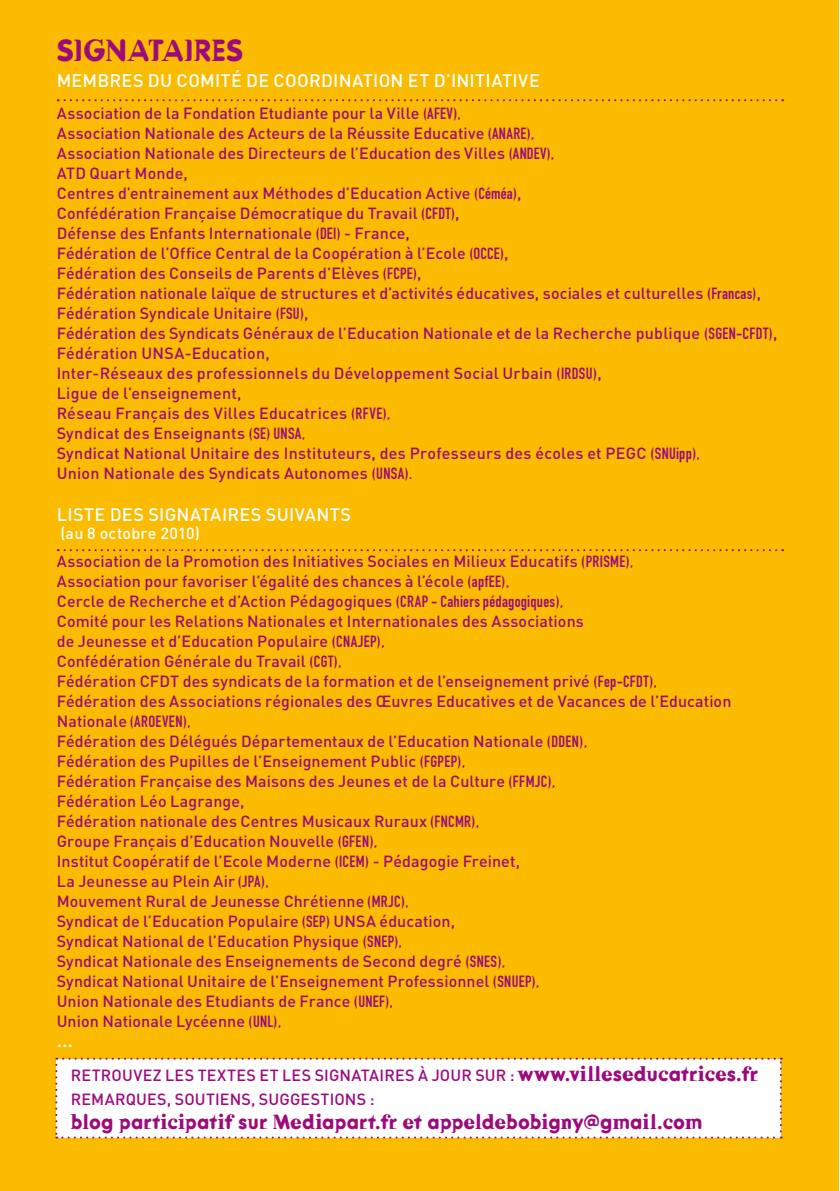
<style>
.page{position:relative;width:840px;height:1191px;background:#fff}
.page>*{position:absolute;margin:0;border:0;box-sizing:border-box;transform-origin:0 0}
.t1{font:700 30px "Dead History";color:#9c0a7d}
.t2{font:700 20px "Dead History";letter-spacing:.005em;color:#9c0a7d}
.t3{font:500 20px "DINVAINS";color:#fff}
.t4{font:500 18px "DINVAINS";letter-spacing:.015em;color:#fff}
.t5{font:500 16px/20px "DINVAINS";letter-spacing:.005em;color:#9c0a7d}
.t6{font:16px "DIN Engschrift";letter-spacing:.03em;color:#9c0a7d}
.s1{font-family:"DIN Engschrift";font-weight:400}
.s2{color:#fff}
.s3{font-family:"DINVAINS";font-weight:500}
.s4{font-family:"Dead History";font-weight:700;font-size:20px}
</style>
<div class="page">
<div style="left:0;top:1px;width:838px;height:1190px;background:#fabb00"></div>
<svg style="left:58px;top:99px;width:713px;height:2px"></svg>
<svg style="left:58px;top:549px;width:713px;height:2px"></svg>
<div style="left:55px;top:1057px;width:726px;height:81px;background:#fff"></div>
<h1 class="t1" style="left:57px;top:30px;width:188px">SIGNATAIRES</h1>
<p class="t4" style="left:57px;top:69px;width:484px">MEMBRES DU COMITÉ DE COORDINATION ET D’INITIATIVE</p>
<p class="t5" style="left:57px;top:103px;width:722px">Association de la Fondation Etudiante pour la Ville <span class="s1">(AFEV),<br></span>Association Nationale des Acteurs de la Réussite Educative <span class="s1">(ANARE),<br></span>Association Nationale des Directeurs de l’Education des Villes <span class="s1">(ANDEV),<br></span>ATD Quart Monde,<br>Centres d’entrainement aux Méthodes d’Education Active <span class="s1">(Céméa)</span>,<br>Confédération Française Démocratique du Travail <span class="s1">(CFDT)</span>,<br>Défense des Enfants Internationale <span class="s1">(DEI)</span> - France,<br>Fédération de l’Office Central de la Coopération à l’Ecole <span class="s1">(OCCE)</span>,<br>Fédération des Conseils de Parents d’Elèves <span class="s1">(FCPE)</span>,<br>Fédération nationale laïque de structures et d’activités éducatives, sociales et culturelles <span class="s1">(Francas)</span>, Fédération Syndicale Unitaire <span class="s1">(FSU)</span>,<br>Fédération des Syndicats Généraux de l’Education Nationale et de la Recherche publique <span class="s1">(SGEN-CFDT)</span>, Fédération UNSA-Education,<br>Inter-Réseaux des professionnels du Développement Social Urbain <span class="s1">(IRDSU)</span>,<br>Ligue de l’enseignement,<br>Réseau Français des Villes Educatrices <span class="s1">(RFVE),<br></span>Syndicat des Enseignants <span class="s1">(SE) UNSA,<br></span>Syndicat National Unitaire des Instituteurs, des Professeurs des écoles et PEGC <span class="s1">(SNUipp),<br></span>Union Nationale des Syndicats Autonomes <span class="s1">(UNSA).</span></p>
<p class="t4" style="left:57px;top:503px;width:295px">LISTE DES SIGNATAIRES SUIVANTS</p>
<p class="t5" style="left:57px;top:519px;width:577px;line-height:28px"><span class="s2">(au 8 octobre 2010)<br></span>Association de la Promotion des Initiatives Sociales en Milieux Educatifs <span class="s1">(PRISME),</span></p>
<p class="t5" style="left:57px;top:571px;width:675px">Association pour favoriser l’égalité des chances à l’école <span class="s1">(apfEE),<br></span>Cercle de Recherche et d’Action Pédagogiques <span class="s1">(CRAP - Cahiers pédagogiques),<br></span>Comité pour les Relations Nationales et Internationales des Associations<br>de Jeunesse et d’Education Populaire <span class="s1">(CNAJEP),<br></span>Confédération Générale du Travail <span class="s1">(CGT),<br></span>Fédération CFDT des syndicats de la formation et de l’enseignement privé <span class="s1">(Fep-CFDT), </span>Fédération des Associations régionales des Œuvres Educatives et de Vacances de l’Education</p>
<p class="t6" style="left:57px;top:712px;width:135px"><span class="s3">Nationale</span> (AROEVEN),</p>
<p class="t5" style="left:57px;top:731px;width:531px">Fédération des Délégués Départementaux de l’Education Nationale <span class="s1">(DDEN), </span>Fédération des Pupilles de l’Enseignement Public <span class="s1">(FGPEP),<br></span>Fédération Française des Maisons des Jeunes et de la Culture <span class="s1">(FFMJC), </span>Fédération Léo Lagrange,<br>Fédération nationale des Centres Musicaux Ruraux <span class="s1">(FNCMR),<br></span>Groupe Français d’Education Nouvelle <span class="s1">(GFEN),<br></span>Institut Coopératif de l’Ecole Moderne <span class="s1">(ICEM)</span> - Pédagogie Freinet,<br>La Jeunesse au Plein Air <span class="s1">(JPA),<br></span>Mouvement Rural de Jeunesse Chrétienne <span class="s1">(MRJC),<br></span>Syndicat de l’Education Populaire <span class="s1">(SEP)</span> UNSA éducation,<br>Syndicat National de l’Education Physique <span class="s1">(SNEP),<br></span>Syndicat Nationale des Enseignements de Second degré <span class="s1">(SNES),<br></span>Syndicat National Unitaire de l’Enseignement Professionnel <span class="s1">(SNUEP),<br></span>Union Nationale des Etudiants de France <span class="s1">(UNEF),<br></span>Union Nationale Lycéenne <span class="s1">(UNL),</span></p>
<p class="t3" style="left:57px;top:1027px;width:18px">…</p>
<p class="t5" style="left:71px;top:1062px;width:688px;line-height:24px">RETROUVEZ LES TEXTES ET LES SIGNATAIRES À JOUR SUR : <span class="s4">www.villeseducatrices.fr<br></span>REMARQUES, SOUTIENS, SUGGESTIONS :</p>
<p class="t2" style="left:71px;top:1108px;width:632px">blog participatif sur Mediapart.fr et appeldebobigny@gmail.com</p>
</div>
